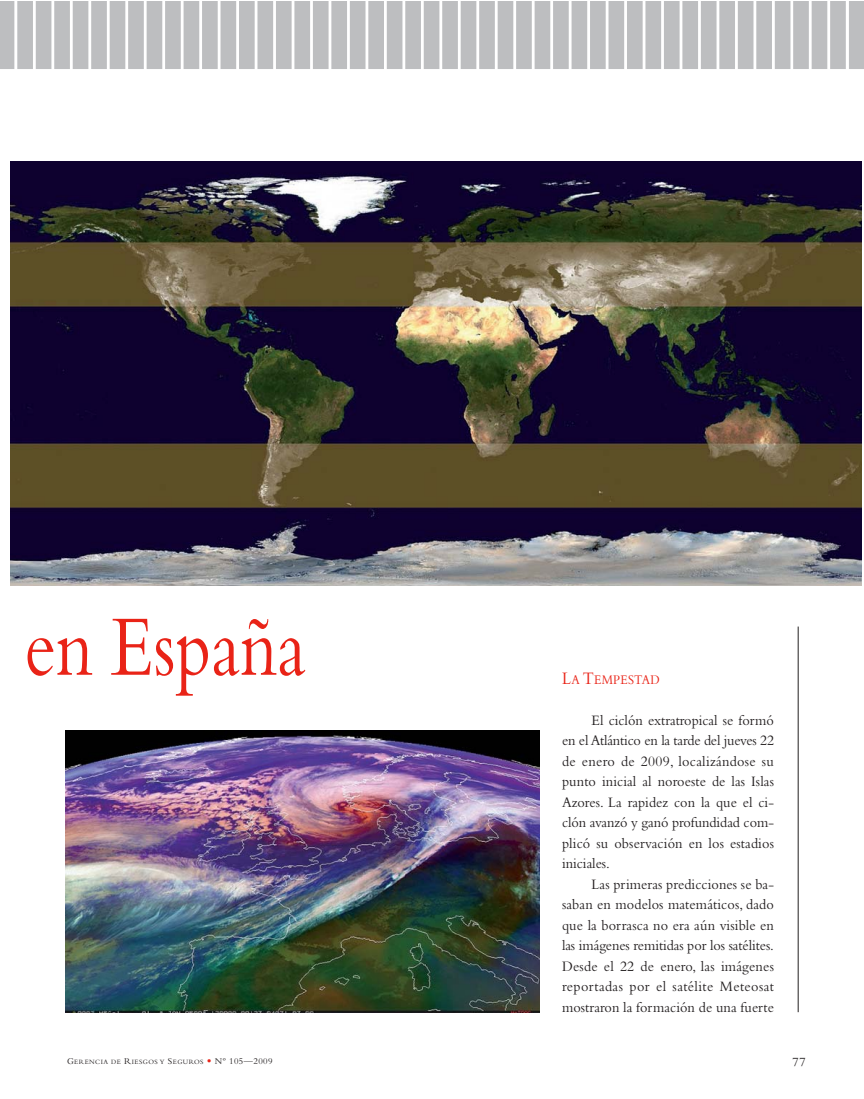
<style>
.page{position:relative;width:864px;height:1099px;background:#fff}
.page>*{position:absolute;margin:0;border:0;box-sizing:border-box;transform-origin:0 0}
.t1{font:89.85px "Bembo";color:#e92317;scale:.8 1}
.t2{font:15px/20.5px "Bembo";letter-spacing:.01em;color:#231f20;text-align:justify;scale:.95 1}
.t3{font:13.65px "Bembo";letter-spacing:.02em;color:#e92317;scale:.9 1}
.t4{font:13.05px "Bembo";color:#231f20}
.t5{font:6.9px "Bembo";letter-spacing:.065em;color:#231f20}
.s1{font-size:18.3px}
.s2{font-size:9.15px}
.s3{font-family:"Goudy";font-size:9.15px;color:#e92317}
</style>
<div class="page">
<div style="left:0;top:1px;width:14px;height:68px;background:#bdbec0"></div>
<div style="left:17px;top:1px;width:16px;height:68px;background:#bdbec0"></div>
<div style="left:36px;top:1px;width:15px;height:68px;background:#bdbec0"></div>
<div style="left:54px;top:1px;width:16px;height:68px;background:#bdbec0"></div>
<div style="left:73px;top:1px;width:15px;height:68px;background:#bdbec0"></div>
<div style="left:91px;top:1px;width:16px;height:68px;background:#bdbec0"></div>
<div style="left:110px;top:1px;width:15px;height:68px;background:#bdbec0"></div>
<div style="left:128px;top:1px;width:16px;height:68px;background:#bdbec0"></div>
<div style="left:147px;top:1px;width:15px;height:68px;background:#bdbec0"></div>
<div style="left:165px;top:1px;width:16px;height:68px;background:#bdbec0"></div>
<div style="left:184px;top:1px;width:15px;height:68px;background:#bdbec0"></div>
<div style="left:202px;top:1px;width:16px;height:68px;background:#bdbec0"></div>
<div style="left:221px;top:1px;width:15px;height:68px;background:#bdbec0"></div>
<div style="left:239px;top:1px;width:16px;height:68px;background:#bdbec0"></div>
<div style="left:257px;top:1px;width:16px;height:68px;background:#bdbec0"></div>
<div style="left:276px;top:1px;width:16px;height:68px;background:#bdbec0"></div>
<div style="left:294px;top:1px;width:16px;height:68px;background:#bdbec0"></div>
<div style="left:313px;top:1px;width:16px;height:68px;background:#bdbec0"></div>
<div style="left:331px;top:1px;width:16px;height:68px;background:#bdbec0"></div>
<div style="left:350px;top:1px;width:16px;height:68px;background:#bdbec0"></div>
<div style="left:368px;top:1px;width:16px;height:68px;background:#bdbec0"></div>
<div style="left:387px;top:1px;width:15px;height:68px;background:#bdbec0"></div>
<div style="left:405px;top:1px;width:16px;height:68px;background:#bdbec0"></div>
<div style="left:424px;top:1px;width:15px;height:68px;background:#bdbec0"></div>
<div style="left:442px;top:1px;width:16px;height:68px;background:#bdbec0"></div>
<div style="left:461px;top:1px;width:15px;height:68px;background:#bdbec0"></div>
<div style="left:479px;top:1px;width:16px;height:68px;background:#bdbec0"></div>
<div style="left:498px;top:1px;width:15px;height:68px;background:#bdbec0"></div>
<div style="left:516px;top:1px;width:16px;height:68px;background:#bdbec0"></div>
<div style="left:535px;top:1px;width:15px;height:68px;background:#bdbec0"></div>
<div style="left:553px;top:1px;width:16px;height:68px;background:#bdbec0"></div>
<div style="left:572px;top:1px;width:15px;height:68px;background:#bdbec0"></div>
<div style="left:590px;top:1px;width:16px;height:68px;background:#bdbec0"></div>
<div style="left:609px;top:1px;width:15px;height:68px;background:#bdbec0"></div>
<div style="left:627px;top:1px;width:16px;height:68px;background:#bdbec0"></div>
<div style="left:645px;top:1px;width:16px;height:68px;background:#bdbec0"></div>
<div style="left:664px;top:1px;width:16px;height:68px;background:#bdbec0"></div>
<div style="left:682px;top:1px;width:16px;height:68px;background:#bdbec0"></div>
<div style="left:701px;top:1px;width:16px;height:68px;background:#bdbec0"></div>
<div style="left:719px;top:1px;width:16px;height:68px;background:#bdbec0"></div>
<div style="left:738px;top:1px;width:16px;height:68px;background:#bdbec0"></div>
<div style="left:775px;top:1px;width:15px;height:68px;background:#bdbec0"></div>
<div style="left:756px;top:1px;width:16px;height:68px;background:#bdbec0"></div>
<div style="left:793px;top:1px;width:16px;height:68px;background:#bdbec0"></div>
<div style="left:830px;top:1px;width:16px;height:68px;background:#bdbec0"></div>
<div style="left:849px;top:1px;width:15px;height:68px;background:#bdbec0"></div>
<div style="left:812px;top:1px;width:15px;height:68px;background:#bdbec0"></div>
<img style="left:66px;top:730px;width:473px;height:282px">
<img style="left:10px;top:162px;width:851px;height:424px">
<hr style="left:798px;top:626px;width:1px;height:386px;background:#231f20">
<h1 class="t1" style="left:24px;top:614px;width:354px">en España</h1>
<p class="t3" style="left:562px;top:675px;width:110px"><span class="s1">L</span>A <span class="s1">T</span>EMPESTAD</p>
<p class="t2" style="left:562px;top:711px;width:225px;text-indent:30px">El ciclón extratropical se formó en el Atlántico en la tarde del jueves 22 de enero de 2009, localizándose su punto inicial al noroeste de las Islas Azores. La rapidez con la que el ci&shy;clón avanzó y ganó profundidad com&shy;plicó su observación en los estadios iniciales.</p>
<p class="t2" style="left:562px;top:875px;width:225px;text-indent:30px">Las primeras predicciones se ba&shy;saban en modelos matemáticos, dado que la borrasca no era aún visible en las imágenes remitidas por los satélites.<br>Desde el 22 de enero, las imágenes reportadas por el satélite Meteosat mostraron la formación de una fuerte</p>
<p class="t5" style="left:67px;top:1059px;width:207px"><span class="s2">G</span>ERENCIA DE <span class="s2">R</span>IESGOS Y <span class="s2">S</span>EGUROS <span class="s3">•</span> <span class="s2">Nº 105—2009</span></p>
<p class="t4" style="left:793px;top:1057px;width:15px">77</p>
</div>
